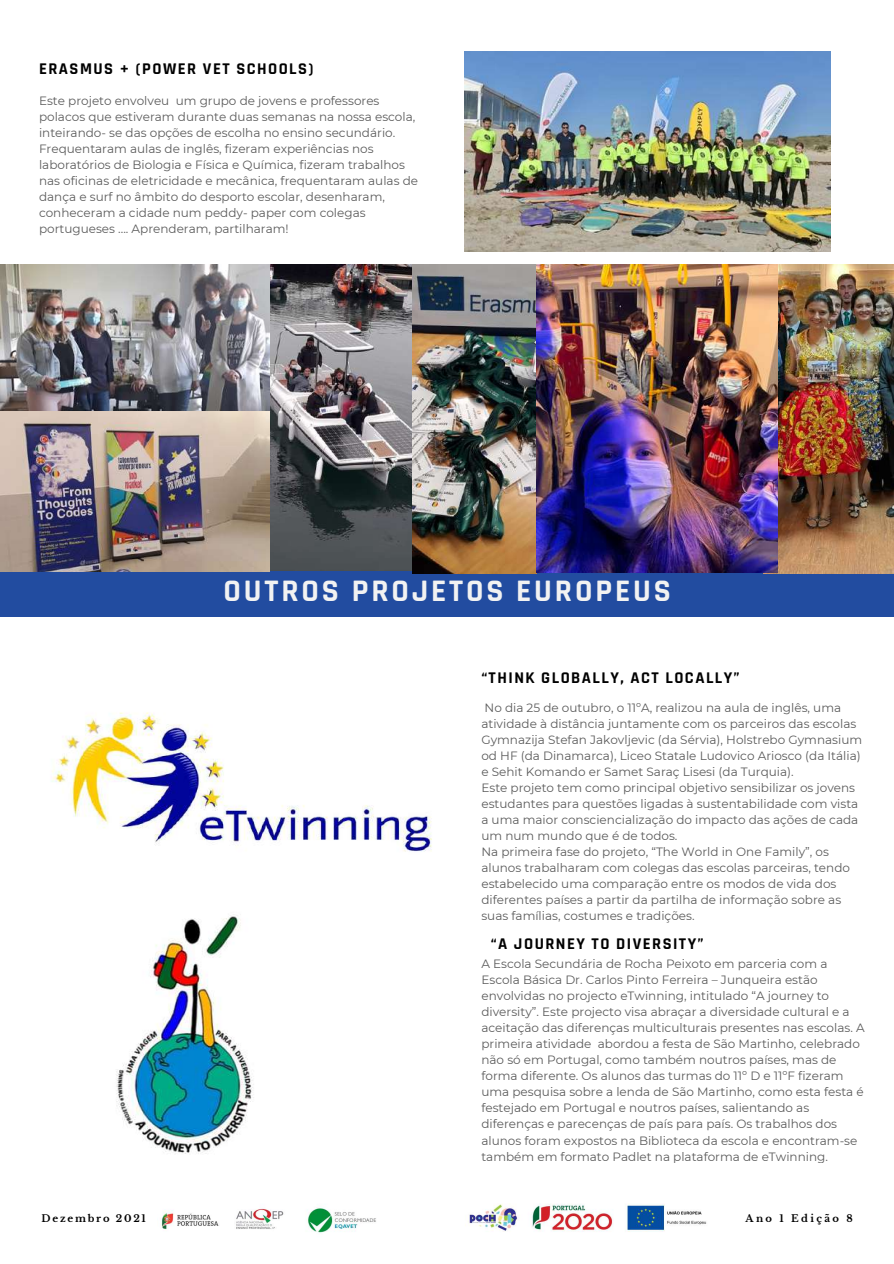
<style>
.page{position:relative;width:894px;height:1264px;background:#fff}
.page>*{position:absolute;margin:0;border:0;box-sizing:border-box;transform-origin:0 0}
.t1{font:700 31.65px "Rajdhani";letter-spacing:.09em;color:#f2f2f2}
.t2{font:700 16.5px "Rajdhani";letter-spacing:.09em;color:#000}
.t3{font:12px/16px "Montserrat";color:#000}
.t4{font:700 9.9px "Libre Baskerville";letter-spacing:.18em;color:#000}
.t5{font:700 9.9px "Libre Baskerville";letter-spacing:.24em;color:#000}
</style>
<div class="page">
<img style="left:51px;top:712px;width:381px;height:140px">
<img style="left:161px;top:1204px;width:546px;height:29px">
<div style="left:0;top:570px;width:893px;height:46px;background:#224ca0"></div>
<img style="left:0;top:264px;width:412px;height:307px">
<img style="left:412px;top:264px;width:365px;height:310px">
<img style="left:464px;top:51px;width:366px;height:201px">
<img style="left:762px;top:264px;width:131px;height:309px">
<img style="left:116px;top:914px;width:138px;height:240px">
<h2 class="t2" style="left:39px;top:59px;width:276px">ERASMUS + (POWER VET SCHOOLS)</h2>
<p class="t3" style="left:39px;top:92px;width:380px">Este projeto envolveu um grupo de jovens e professores polacos que estiveram durante duas semanas na nossa escola, inteirando- se das opções de escolha no ensino secundário.<br>Frequentaram aulas de inglês, fizeram experiências nos laboratórios de Biologia e Física e Química, fizeram trabalhos nas oficinas de eletricidade e mecânica, frequentaram aulas de dança e surf no âmbito do desporto escolar, desenharam, conheceram a cidade num peddy- paper com colegas portugueses .... Aprenderam, partilharam!</p>
<h1 class="t1" style="left:223px;top:571px;width:448px">OUTROS PROJETOS EUROPEUS</h1>
<h2 class="t2" style="left:481px;top:667px;width:259px">“THINK GLOBALLY, ACT LOCALLY”</h2>
<p class="t3" style="left:481px;top:699px;width:382px">No dia 25 de outubro, o 11ºA, realizou na aula de inglês, uma atividade à distância juntamente com os parceiros das escolas Gymnazija Stefan Jakovljevic (da Sérvia), Holstrebo Gymnasium od HF (da Dinamarca), Liceo Statale Ludovico Ariosco (da Itália) e Sehit Komando er Samet Saraç Lisesi (da Turquia).<br>Este projeto tem como principal objetivo sensibilizar os jovens estudantes para questões ligadas à sustentabilidade com vista a uma maior consciencialização do impacto das ações de cada um num mundo que é de todos.<br>Na primeira fase do projeto, “The World in One Family”, os alunos trabalharam com colegas das escolas parceiras, tendo estabelecido uma comparação entre os modos de vida dos diferentes países a partir da partilha de informação sobre as suas famílias, costumes e tradições.</p>
<p class="t3" style="left:481px;top:955px;width:384px">A Escola Secundária de Rocha Peixoto em parceria com a Escola Básica Dr. Carlos Pinto Ferreira – Junqueira estão envolvidas no projecto eTwinning, intitulado “A journey to diversity”. Este projecto visa abraçar a diversidade cultural e a aceitação das diferenças multiculturais presentes nas escolas. A primeira atividade abordou a festa de São Martinho, celebrado não só em Portugal, como também noutros países, mas de forma diferente. Os alunos das turmas do 11º D e 11ºF fizeram uma pesquisa sobre a lenda de São Martinho, como esta festa é festejado em Portugal e noutros países, salientando as diferenças e parecenças de país para país. Os trabalhos dos alunos foram expostos na Biblioteca da escola e encontram-se também em formato Padlet na plataforma de eTwinning.</p>
<h2 class="t2" style="left:491px;top:933px;width:214px">“A JOURNEY TO DIVERSITY”</h2>
<p class="t4" style="left:41px;top:1212px;width:106px">Dezembro 2021</p>
<p class="t5" style="left:745px;top:1212px;width:109px">Ano 1 Edição 8</p>
</div>
